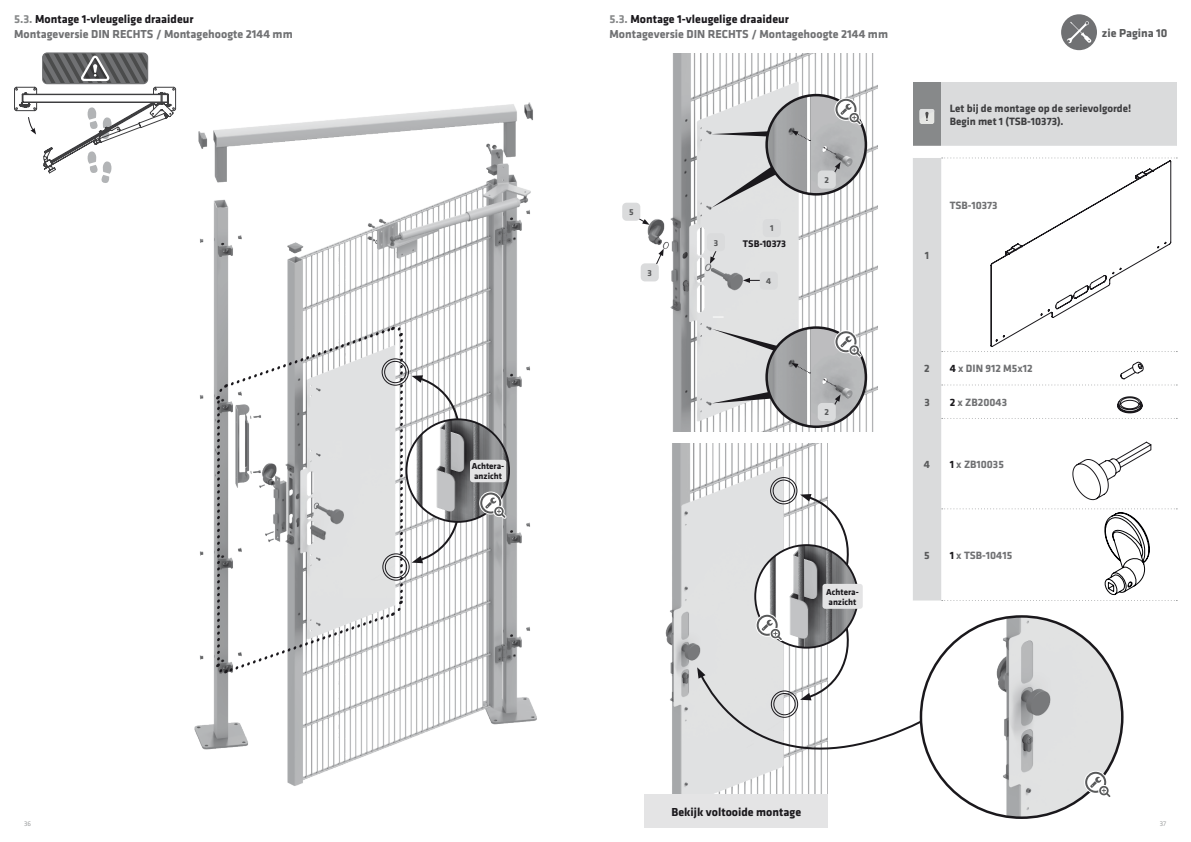
<style>
.page{position:relative;width:1191px;height:842px;background:#fff}
.page>*{position:absolute;margin:0;border:0;box-sizing:border-box;transform-origin:0 0}
.t1{font:700 12px/14.4px "Klavika";color:#707173}
.t2{font:700 12px "Klavika";color:#1a181c}
.t3{font:700 12px "Klavika";color:#595a5b}
.t4{font:700 11px/13.2px "Klavika";color:#3e3e40}
.t5{font:700 11px "Klavika";color:#707173}
.t6{font:700 11px "Klavika";color:#595a5b}
.t7{font:700 10px "Klavika";color:#1a181c}
.t8{font:700 9px/10px "Klavika";color:#1a181c}
.t9{font:700 9px "Klavika";color:#595a5b}
.t10{font:7px "Klavika";color:#9d9fa0}
.s1{color:#87898a}
.s2{color:#1a181c}
</style>
<div class="page">
<img style="left:176px;top:89px;width:361px;height:697px">
<svg style="left:215px;top:323px;width:189px;height:354px"></svg>
<div style="left:382px;top:359px;width:27px;height:26px;border:1px solid #1a181c;border-radius:50%"></div>
<div style="left:384px;top:361px;width:22px;height:22px;border:1px solid #1a181c;border-radius:50%"></div>
<div style="left:382px;top:554px;width:27px;height:26px;border:1px solid #1a181c;border-radius:50%"></div>
<div style="left:385px;top:556px;width:22px;height:22px;border:1px solid #1a181c;border-radius:50%"></div>
<svg style="left:411px;top:375px;width:55px;height:72px"></svg>
<svg style="left:411px;top:494px;width:55px;height:69px"></svg>
<img style="left:406px;top:419px;width:103px;height:103px;border-radius:51px">
<div style="left:405px;top:418px;width:105px;height:105px;border:2px solid #1a181c;border-radius:50%"></div>
<div style="left:470px;top:460px;width:36px;height:22px;background:#e4e4e5;border-radius:3px"></div>
<div style="left:479px;top:491px;width:23px;height:23px;border:3px solid #fff;border-radius:50%"></div>
<svg style="left:481px;top:493px;width:19px;height:19px"></svg>
<div style="left:480px;top:492px;width:21px;height:21px;border:2px solid #595a5b;border-radius:50%"></div>
<svg style="left:485px;top:497px;width:23px;height:23px"></svg>
<div style="left:42px;top:52px;width:106px;height:32px;border:1px solid #707173;border-radius:4px"></div>
<svg style="left:14px;top:53px;width:162px;height:130px"></svg>
<img style="left:626px;top:54px;width:251px;height:377px">
<img style="left:665px;top:444px;width:157px;height:350px">
<div style="left:913px;top:82px;width:28px;height:64px;background:#87898a"></div>
<div style="left:941px;top:82px;width:235px;height:64px;background:#dadbdc"></div>
<div style="left:644px;top:794px;width:184px;height:34px;background:#e4e4e5"></div>
<svg style="left:711px;top:148px;width:89px;height:60px;background:#cfd0d1"></svg>
<img style="left:766px;top:95px;width:100px;height:99px;border-radius:50px">
<div style="left:765px;top:94px;width:102px;height:102px;border:3px solid #1a181c;border-radius:50%"></div>
<img style="left:766px;top:328px;width:100px;height:99px;border-radius:50px">
<div style="left:765px;top:326px;width:102px;height:102px;border:3px solid #1a181c;border-radius:50%"></div>
<img style="left:927px;top:616px;width:195px;height:202px">
<div style="left:834px;top:98px;width:23px;height:23px;border:3px solid #fff;border-radius:50%"></div>
<svg style="left:836px;top:100px;width:19px;height:19px"></svg>
<div style="left:835px;top:99px;width:21px;height:21px;border:2px solid #595a5b;border-radius:50%"></div>
<svg style="left:840px;top:104px;width:23px;height:22px"></svg>
<div style="left:1084px;top:771px;width:23px;height:23px;border:3px solid #fff;border-radius:50%"></div>
<svg style="left:1086px;top:773px;width:19px;height:19px"></svg>
<div style="left:1085px;top:772px;width:21px;height:21px;border:2px solid #595a5b;border-radius:50%"></div>
<svg style="left:1090px;top:777px;width:23px;height:23px"></svg>
<svg style="left:827px;top:162px;width:13px;height:21px"></svg>
<svg style="left:628px;top:212px;width:21px;height:13px"></svg>
<svg style="left:823px;top:147px;width:13px;height:8px"></svg>
<svg style="left:711px;top:129px;width:120px;height:12px"></svg>
<svg style="left:711px;top:329px;width:152px;height:87px;background:#babbbc"></svg>
<div style="left:817px;top:171px;width:19px;height:18px;background:#dadbdc;border-radius:4px"></div>
<div style="left:817px;top:403px;width:19px;height:18px;background:#dadbdc;border-radius:4px"></div>
<div style="left:622px;top:203px;width:18px;height:18px;background:#dadbdc;border-radius:4px"></div>
<svg style="left:710px;top:251px;width:11px;height:13px"></svg>
<svg style="left:652px;top:249px;width:11px;height:22px"></svg>
<div style="left:707px;top:233px;width:18px;height:18px;background:#dadbdc;border-radius:4px"></div>
<div style="left:640px;top:263px;width:19px;height:18px;background:#dadbdc;border-radius:4px"></div>
<svg style="left:919px;top:109px;width:15px;height:15px"></svg>
<div style="left:1061px;top:14px;width:36px;height:36px;background:#707173;border-radius:50%"></div>
<svg style="left:1067px;top:21px;width:24px;height:22px"></svg>
<svg style="left:743px;top:278px;width:16px;height:5px"></svg>
<div style="left:759px;top:272px;width:19px;height:18px;background:#dadbdc;border-radius:4px"></div>
<div style="left:770px;top:477px;width:27px;height:27px;border:1px solid #1a181c;border-radius:50%"></div>
<div style="left:773px;top:480px;width:21px;height:22px;border:1px solid #1a181c;border-radius:50%"></div>
<svg style="left:800px;top:494px;width:55px;height:84px"></svg>
<img style="left:755px;top:545px;width:103px;height:103px;border-radius:51px">
<div style="left:822px;top:584px;width:40px;height:25px;background:#e4e4e5;border-radius:3px"></div>
<svg style="left:697px;top:614px;width:227px;height:159px"></svg>
<svg style="left:913px;top:157px;width:264px;height:444px"></svg>
<div style="left:763px;top:219px;width:18px;height:18px;background:#dadbdc;border-radius:4px"></div>
<p class="t1" style="left:14px;top:13px;width:280px"><span class="s1">5.3.</span> <span class="s2">Montage 1-vleugelige draaideur<br></span>Montageversie DIN RECHTS / Montagehoogte 2144 mm</p>
<p class="t8" style="left:472px;top:462px;width:34px">Achtera&shy;anzicht</p>
<p class="t1" style="left:609px;top:13px;width:280px"><span class="s1">5.3.</span> <span class="s2">Montage 1-vleugelige draaideur<br></span>Montageversie DIN RECHTS / Montagehoogte 2144 mm</p>
<p class="t9" style="left:629px;top:208px;width:6px">5</p>
<p class="t9" style="left:647px;top:269px;width:6px">3</p>
<p class="t9" style="left:713px;top:238px;width:6px">3</p>
<p class="t9" style="left:770px;top:224px;width:5px">1</p>
<p class="t7" style="left:743px;top:239px;width:45px">TSB-10373</p>
<p class="t9" style="left:766px;top:277px;width:7px">4</p>
<p class="t9" style="left:824px;top:176px;width:6px">2</p>
<p class="t9" style="left:824px;top:408px;width:6px">2</p>
<p class="t8" style="left:826px;top:587px;width:34px">Achtera&shy;anzicht</p>
<p class="t3" style="left:1102px;top:27px;width:67px">zie Pagina 10</p>
<p class="t4" style="left:949px;top:102px;width:183px">Let bij de montage op de serievolgorde!<br>Begin met 1 (TSB-10373).</p>
<p class="t6" style="left:925px;top:250px;width:6px">1</p>
<p class="t5" style="left:949px;top:200px;width:49px">TSB-10373</p>
<p class="t6" style="left:924px;top:364px;width:7px">2</p>
<p class="t5" style="left:949px;top:364px;width:84px"><span class="s2">4</span> x DIN 912 M5x12</p>
<p class="t6" style="left:924px;top:397px;width:7px">3</p>
<p class="t5" style="left:949px;top:397px;width:59px"><span class="s2">2</span> x ZB20043</p>
<p class="t6" style="left:924px;top:459px;width:8px">4</p>
<p class="t5" style="left:949px;top:459px;width:56px"><span class="s2">1</span> x ZB10035</p>
<p class="t6" style="left:924px;top:550px;width:7px">5</p>
<p class="t5" style="left:949px;top:550px;width:64px"><span class="s2">1</span> x TSB-10415</p>
<p class="t2" style="left:671px;top:806px;width:131px">Bekijk voltooide montage</p>
<p class="t10" style="left:24px;top:821px;width:8px">36</p>
<p class="t10" style="left:1159px;top:821px;width:8px">37</p>
</div>
